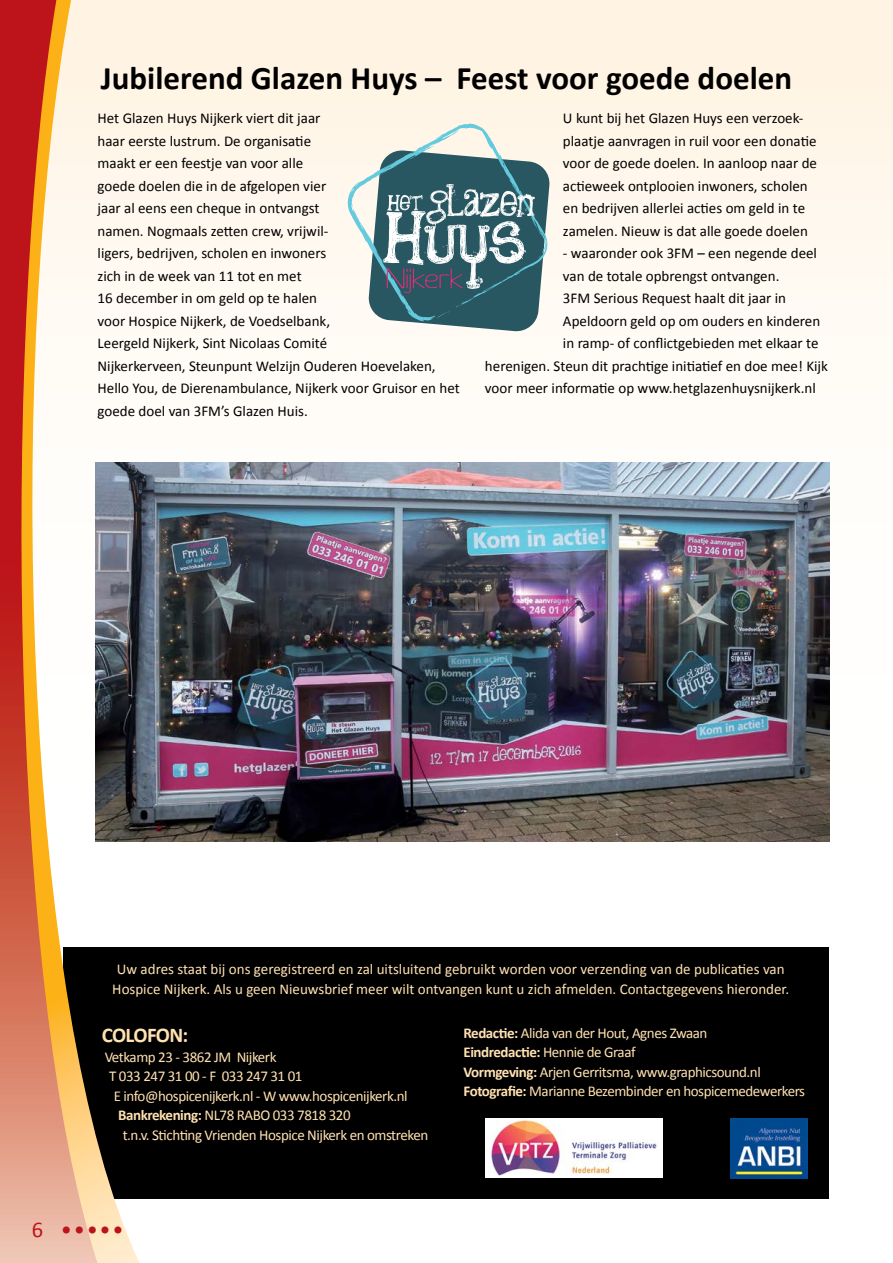
<style>
.page{position:relative;width:893px;height:1263px;background:#fff}
.page>*{position:absolute;margin:0;border:0;box-sizing:border-box;transform-origin:0 0}
.t1{font:700 33px "Calibri";color:#000}
.t2{font:22.5px "Calibri";color:#bc141a}
.t3{font:700 21px "Calibri";letter-spacing:-.035em;color:#ffe2b2}
.t4{font:15px/22.5px "Calibri";color:#000}
.t5{font:15px/19.5px "Calibri";letter-spacing:-.03em;color:#ffe2b2}
.t6{font:15px/19.5px "Calibri";color:#ffe2b2;text-align:center}
.s1{font-weight:700}
</style>
<div class="page">
<div style="left:0;top:0;width:893px;height:1263px;background:linear-gradient(to bottom,#fff7ea,#fff)"></div>
<div style="left:64px;top:948px;width:765px;height:251px;background:#000"></div>
<img style="left:485px;top:1118px;width:177px;height:60px">
<svg style="left:98px;top:0;width:42px;height:1263px"></svg>
<svg style="left:0;top:0;width:98px;height:1263px"></svg>
<img style="left:731px;top:1119px;width:77px;height:59px">
<img style="left:96px;top:463px;width:733px;height:379px">
<svg style="left:348px;top:124px;width:201px;height:207px"></svg>
<h1 class="t1" style="left:101px;top:57px;width:693px">Jubilerend Glazen Huys – Feest voor goede doelen</h1>
<p class="t4" style="left:98px;top:106px;width:364px">Het Glazen Huys Nijkerk viert dit jaar<br>haar eerste lustrum. De organisatie<br>maakt er een feestje van voor alle<br>goede doelen die in de afgelopen vier<br>jaar al eens een cheque in ontvangst<br>namen. Nogmaals zetten crew, vrijwil-<br>ligers, bedrijven, scholen en inwoners<br>zich in de week van 11 tot en met<br>16 december in om geld op te halen<br>voor Hospice Nijkerk, de Voedselbank,<br>Leergeld Nijkerk, Sint Nicolaas Comité<br>Nijkerkerveen, Steunpunt Welzijn Ouderen Hoevelaken, Hello You, de Dierenambulance, Nijkerk voor Gruisor en het goede doel van 3FM’s Glazen Huis.</p>
<p class="t4" style="left:563px;top:106px;width:256px">U kunt bij het Glazen Huys een verzoek&shy;plaatje aanvragen in ruil voor een donatie voor de goede doelen. In aanloop naar de actieweek ontplooien inwoners, scholen en bedrijven allerlei acties om geld in te zamelen. Nieuw is dat alle goede doelen</p>
<p class="t4" style="left:563px;top:241px;width:256px">- waaronder ook 3FM – een negende deel</p>
<p class="t4" style="left:563px;top:264px;width:218px">van de totale opbrengst ontvangen.</p>
<p class="t4" style="left:563px;top:286px;width:225px">3FM Serious Request haalt dit jaar in</p>
<p class="t4" style="left:563px;top:309px;width:259px">Apeldoorn geld op om ouders en kinderen</p>
<p class="t4" style="left:563px;top:331px;width:257px">in ramp- of conflictgebieden met elkaar te</p>
<p class="t4" style="left:485px;top:354px;width:344px">herenigen. Steun dit prachtige initiatief en doe mee! Kijk</p>
<p class="t4" style="left:485px;top:376px;width:332px">voor meer informatie op www.hetglazenhuysnijkerk.nl</p>
<p class="t6" style="left:112px;top:959px;width:678px">Uw adres staat bij ons geregistreerd en zal uitsluitend gebruikt worden voor verzending van de publicaties van<br>Hospice Nijkerk. Als u geen Nieuwsbrief meer wilt ontvangen kunt u zich afmelden. Contactgegevens hieronder.</p>
<h3 class="t3" style="left:102px;top:1022px;width:88px">COLOFON:</h3>
<p class="t5" style="left:105px;top:1046px;width:173px">Vetkamp 23 - 3862 JM Nijkerk</p>
<p class="t5" style="left:109px;top:1066px;width:195px">T 033 247 31 00 - F 033 247 31 01</p>
<p class="t5" style="left:114px;top:1085px;width:295px">E info@hospicenijkerk.nl - W www.hospicenijkerk.nl</p>
<p class="t5" style="left:118px;top:1105px;width:234px"><span class="s1">Bankrekening:</span> NL78 RABO 033 7818 320</p>
<p class="t5" style="left:123px;top:1124px;width:307px">t.n.v. Stichting Vrienden Hospice Nijkerk en omstreken</p>
<h2 class="t2" style="left:32px;top:1216px;width:93px">6 •••••</h2>
<p class="t5" style="left:463px;top:1022px;width:343px"><span class="s1">Redactie:</span> Alida van der Hout, Agnes Zwaan<br><span class="s1">Eindredactie:</span> Hennie de Graaf<br><span class="s1">Vormgeving:</span> Arjen Gerritsma, www.graphicsound.nl <span class="s1">Fotografie:</span> Marianne Bezembinder en hospicemedewerkers</p>
</div>
